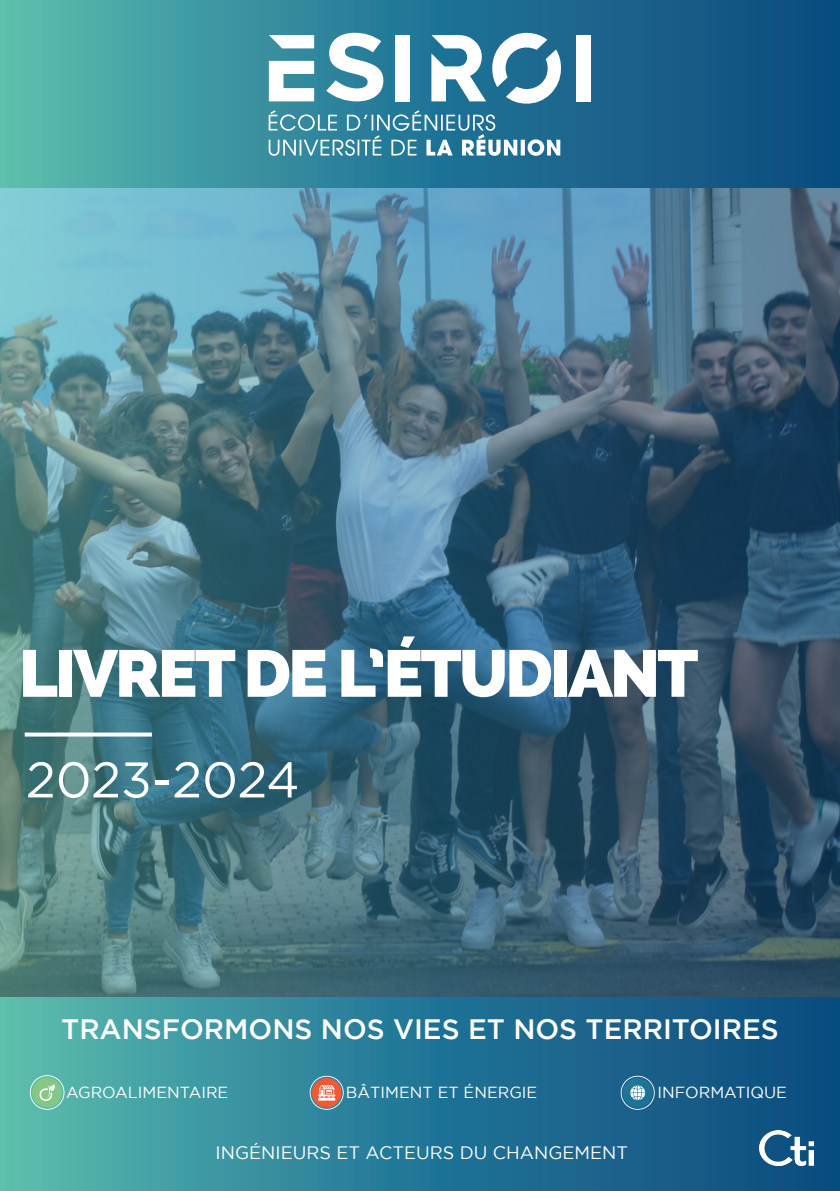
<style>
.page{position:relative;width:840px;height:1191px;background:#fff}
.page>*{position:absolute;margin:0;border:0;box-sizing:border-box;transform-origin:0 0}
.t1{font:800 66px "Raleway";letter-spacing:-.04em;color:#fff}
.t2{font:50px "Gotham";letter-spacing:-.005em;color:#fff}
.t3{font:500 28px "Gotham";color:#fff}
.t4{font:18px "Gotham";color:#fff}
.t5{font:16px "Gotham";color:#fff}
</style>
<div class="page">
<div style="left:0;top:0;width:839px;height:1191px;background:linear-gradient(to right,#53b6ae,#04457f)"></div>
<svg style="left:268px;top:110px;width:249px;height:46px;background:#5598af"></svg>
<svg style="left:520px;top:140px;width:4px;height:15px"></svg>
<svg style="left:527px;top:139px;width:33px;height:17px"></svg>
<div style="left:395px;top:35px;width:15px;height:66px;background:#fff"></div>
<div style="left:575px;top:35px;width:15px;height:66px;background:#fff"></div>
<svg style="left:269px;top:61px;width:45px;height:40px"></svg>
<svg style="left:269px;top:35px;width:45px;height:13px"></svg>
<svg style="left:492px;top:33px;width:69px;height:71px"></svg>
<svg style="left:431px;top:35px;width:55px;height:66px"></svg>
<svg style="left:326px;top:33px;width:57px;height:68px"></svg>
<svg style="left:28px;top:1075px;width:36px;height:34px"></svg>
<svg style="left:308px;top:1074px;width:35px;height:35px"></svg>
<svg style="left:618px;top:1075px;width:36px;height:34px"></svg>
<img style="left:0;top:189px;width:839px;height:807px">
<svg style="left:25px;top:732px;width:127px;height:4px"></svg>
<img style="left:759px;top:1130px;width:54px;height:35px">
<p class="t1" style="left:19px;top:635px;width:680px">LIVRET DE L’ÉTUDIANT</p>
<p class="t2" style="left:26px;top:752px;width:275px">2023-2024</p>
<p class="t3" style="left:61px;top:1013px;width:718px">TRANSFORMONS NOS VIES ET NOS TERRITOIRES</p>
<p class="t5" style="left:66px;top:1083px;width:163px">AGROALIMENTAIRE</p>
<p class="t5" style="left:346px;top:1083px;width:193px">BÂTIMENT ET ÉNERGIE</p>
<p class="t5" style="left:657px;top:1083px;width:131px">INFORMATIQUE</p>
<p class="t4" style="left:215px;top:1142px;width:414px">INGÉNIEURS ET ACTEURS DU CHANGEMENT</p>
</div>
